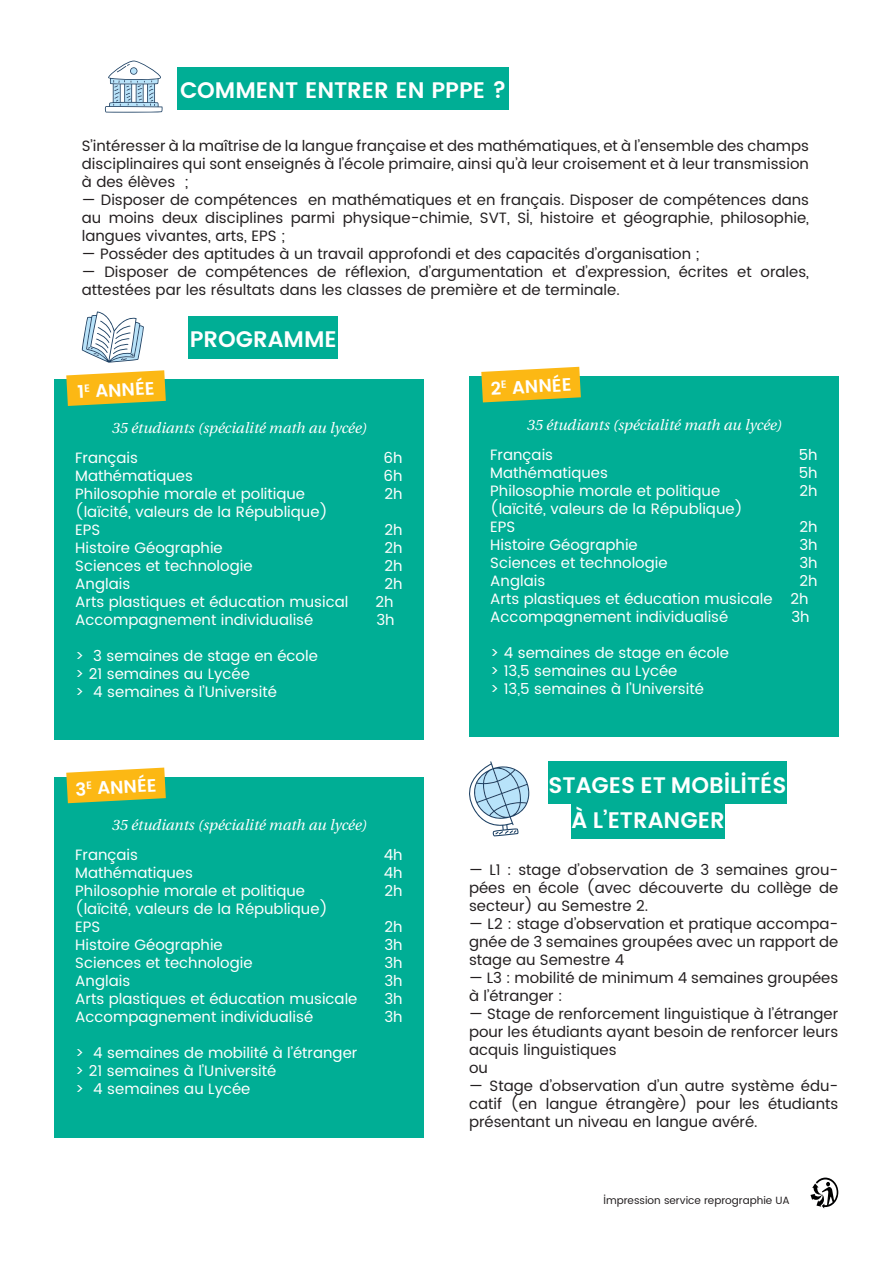
<style>
.page{position:relative;width:893px;height:1263px;background:#fff}
.page>*{position:absolute;margin:0;border:0;box-sizing:border-box;transform-origin:0 0}
.t1{font:600 22.5px "UA Poppins Titre";color:#fff}
.t2{font:600 18px "UA Poppins Texte";color:#fff}
.t3{font:15px/18px "UA Poppins Texte";color:#231f20;text-align:justify}
.t4{font:15px "UA Poppins Texte";color:#fff}
.t5{font:italic 300 15px "UA Poppins Texte";color:#fff}
.t6{font:10.5px "UA Poppins Texte";color:#231f20}
</style>
<div class="page">
<div style="left:188px;top:316px;width:150px;height:42px;background:#00ae95"></div>
<svg style="left:81px;top:311px;width:63px;height:52px"></svg>
<svg style="left:810px;top:1177px;width:28px;height:31px"></svg>
<div style="left:177px;top:67px;width:332px;height:43px;background:#00ae95"></div>
<svg style="left:105px;top:61px;width:58px;height:52px"></svg>
<div style="left:54px;top:380px;width:370px;height:360px;background:#00ae95"></div>
<svg style="left:66px;top:370px;width:100px;height:36px;background:#e7bc32"></svg>
<div style="left:469px;top:376px;width:370px;height:360px;background:#00ae95"></div>
<svg style="left:481px;top:367px;width:100px;height:35px;background:#e9bc2d"></svg>
<div style="left:54px;top:777px;width:370px;height:360px;background:#00ae95"></div>
<svg style="left:66px;top:767px;width:100px;height:36px;background:#e9bd33"></svg>
<div style="left:549px;top:761px;width:238px;height:43px;background:#00ae95"></div>
<div style="left:572px;top:797px;width:153px;height:42px;background:#00ae95"></div>
<svg style="left:469px;top:761px;width:61px;height:75px"></svg>
<p class="t1" style="left:180px;top:75px;width:328px">COMMENT ENTRER EN PPPE ?</p>
<p class="t3" style="left:82px;top:137px;width:729px">S’intéresser à la maîtrise de la langue française et des mathématiques, et à l’ensemble des champs disciplinaires qui sont enseignés à l’école primaire, ainsi qu’à leur croisement et à leur transmission à des élèves ;</p>
<p class="t3" style="left:82px;top:191px;width:729px">— Disposer de compétences en mathématiques et en français. Disposer de compétences dans au moins deux disciplines parmi physique-chimie, SVT, SI, histoire et géographie, philosophie, langues vivantes, arts, EPS ;</p>
<p class="t3" style="left:82px;top:245px;width:619px">— Posséder des aptitudes à un travail approfondi et des capacités d’organisation ;</p>
<p class="t3" style="left:82px;top:263px;width:729px">— Disposer de compétences de réflexion, d’argumentation et d’expression, écrites et orales, attestées par les résultats dans les classes de première et de terminale.</p>
<p class="t2" style="left:77px;top:378px;width:79px;rotate:-3deg">1<sup>E</sup> ANNÉE</p>
<p class="t1" style="left:190px;top:323px;width:149px">PROGRAMME</p>
<p class="t5" style="left:111px;top:416px;width:256px">35 étudiants (spécialité math au lycée)</p>
<p class="t4" style="left:75px;top:447px;width:64px">Français</p>
<p class="t4" style="left:384px;top:447px;width:21px">6h</p>
<p class="t4" style="left:75px;top:465px;width:119px">Mathématiques</p>
<p class="t4" style="left:384px;top:465px;width:21px">6h</p>
<p class="t4" style="left:75px;top:483px;width:231px">Philosophie morale et politique</p>
<p class="t4" style="left:385px;top:483px;width:20px">2h</p>
<p class="t4" style="left:75px;top:501px;width:254px">(laïcité, valeurs de la République)</p>
<p class="t4" style="left:75px;top:519px;width:27px">EPS</p>
<p class="t4" style="left:385px;top:519px;width:20px">2h</p>
<p class="t4" style="left:75px;top:537px;width:149px">Histoire Géographie</p>
<p class="t4" style="left:385px;top:537px;width:20px">2h</p>
<p class="t4" style="left:75px;top:555px;width:179px">Sciences et technologie</p>
<p class="t4" style="left:385px;top:555px;width:20px">2h</p>
<p class="t4" style="left:75px;top:573px;width:57px">Anglais</p>
<p class="t4" style="left:385px;top:573px;width:20px">2h</p>
<p class="t4" style="left:75px;top:591px;width:275px">Arts plastiques et éducation musical</p>
<p class="t4" style="left:375px;top:591px;width:20px">2h</p>
<p class="t4" style="left:75px;top:609px;width:240px">Accompagnement individualisé</p>
<p class="t4" style="left:376px;top:609px;width:20px">3h</p>
<p class="t4" style="left:75px;top:645px;width:244px">&gt; 3 semaines de stage en école</p>
<p class="t4" style="left:75px;top:663px;width:176px">&gt; 21 semaines au Lycée</p>
<p class="t4" style="left:75px;top:681px;width:203px">&gt; 4 semaines à l’Université</p>
<p class="t2" style="left:75px;top:776px;width:83px;rotate:-3deg">3<sup>E</sup> ANNÉE</p>
<p class="t5" style="left:111px;top:814px;width:256px">35 étudiants (spécialité math au lycée)</p>
<p class="t4" style="left:75px;top:844px;width:64px">Français</p>
<p class="t4" style="left:384px;top:844px;width:20px">4h</p>
<p class="t4" style="left:75px;top:862px;width:119px">Mathématiques</p>
<p class="t4" style="left:384px;top:862px;width:20px">4h</p>
<p class="t4" style="left:75px;top:880px;width:231px">Philosophie morale et politique</p>
<p class="t4" style="left:385px;top:880px;width:20px">2h</p>
<p class="t4" style="left:75px;top:898px;width:254px">(laïcité, valeurs de la République)</p>
<p class="t4" style="left:75px;top:916px;width:27px">EPS</p>
<p class="t4" style="left:385px;top:916px;width:20px">2h</p>
<p class="t4" style="left:75px;top:934px;width:149px">Histoire Géographie</p>
<p class="t4" style="left:384px;top:934px;width:20px">3h</p>
<p class="t4" style="left:75px;top:952px;width:179px">Sciences et technologie</p>
<p class="t4" style="left:384px;top:952px;width:20px">3h</p>
<p class="t4" style="left:75px;top:970px;width:57px">Anglais</p>
<p class="t4" style="left:384px;top:970px;width:20px">3h</p>
<p class="t4" style="left:75px;top:988px;width:284px">Arts plastiques et éducation musicale</p>
<p class="t4" style="left:384px;top:988px;width:20px">3h</p>
<p class="t4" style="left:75px;top:1006px;width:239px">Accompagnement individualisé</p>
<p class="t4" style="left:384px;top:1006px;width:20px">3h</p>
<p class="t4" style="left:75px;top:1042px;width:284px">&gt; 4 semaines de mobilité à l’étranger</p>
<p class="t4" style="left:75px;top:1060px;width:203px">&gt; 21 semaines à l’Université</p>
<p class="t4" style="left:75px;top:1078px;width:177px">&gt; 4 semaines au Lycée</p>
<p class="t2" style="left:490px;top:375px;width:82px;rotate:-3deg">2<sup>E</sup> ANNÉE</p>
<p class="t5" style="left:526px;top:413px;width:256px">35 étudiants (spécialité math au lycée)</p>
<p class="t4" style="left:490px;top:443px;width:64px">Français</p>
<p class="t4" style="left:799px;top:443px;width:20px">5h</p>
<p class="t4" style="left:490px;top:461px;width:119px">Mathématiques</p>
<p class="t4" style="left:799px;top:461px;width:20px">5h</p>
<p class="t4" style="left:490px;top:479px;width:231px">Philosophie morale et politique</p>
<p class="t4" style="left:800px;top:479px;width:20px">2h</p>
<p class="t4" style="left:490px;top:497px;width:254px">(laïcité, valeurs de la République)</p>
<p class="t4" style="left:490px;top:515px;width:27px">EPS</p>
<p class="t4" style="left:800px;top:515px;width:20px">2h</p>
<p class="t4" style="left:490px;top:533px;width:149px">Histoire Géographie</p>
<p class="t4" style="left:799px;top:533px;width:20px">3h</p>
<p class="t4" style="left:490px;top:551px;width:179px">Sciences et technologie</p>
<p class="t4" style="left:799px;top:551px;width:20px">3h</p>
<p class="t4" style="left:490px;top:569px;width:57px">Anglais</p>
<p class="t4" style="left:800px;top:569px;width:20px">2h</p>
<p class="t4" style="left:490px;top:587px;width:320px">Arts plastiques et éducation musicale 2h</p>
<p class="t4" style="left:490px;top:605px;width:240px">Accompagnement individualisé</p>
<p class="t4" style="left:791px;top:605px;width:20px">3h</p>
<p class="t4" style="left:490px;top:641px;width:240px">&gt; 4 semaines de stage en école</p>
<p class="t4" style="left:490px;top:659px;width:189px">&gt; 13,5 semaines au Lycée</p>
<p class="t4" style="left:490px;top:677px;width:215px">&gt; 13,5 semaines à l’Université</p>
<p class="t1" style="left:549px;top:769px;width:240px">STAGES ET MOBILITÉS</p>
<p class="t1" style="left:572px;top:804px;width:155px">À L’ETRANGER</p>
<p class="t3" style="left:469px;top:861px;width:371px">— L1 : stage d’observation de 3 semaines grou&shy;pées en école (avec découverte du collège de secteur) au Semestre 2.</p>
<p class="t3" style="left:469px;top:915px;width:371px">— L2 : stage d’observation et pratique accompa&shy;gnée de 3 semaines groupées avec un rapport de stage au Semestre 4</p>
<p class="t3" style="left:469px;top:969px;width:371px">— L3 : mobilité de minimum 4 semaines groupées à l’étranger :</p>
<p class="t3" style="left:469px;top:1005px;width:371px">— Stage de renforcement linguistique à l’étranger pour les étudiants ayant besoin de renforcer leurs acquis linguistiques</p>
<p class="t3" style="left:469px;top:1059px;width:20px">ou</p>
<p class="t3" style="left:469px;top:1077px;width:371px">— Stage d’observation d’un autre système édu&shy;catif (en langue étrangère) pour les étudiants présentant un niveau en langue avéré.</p>
<p class="t6" style="left:603px;top:1193px;width:188px">Impression service reprographie UA</p>
</div>
